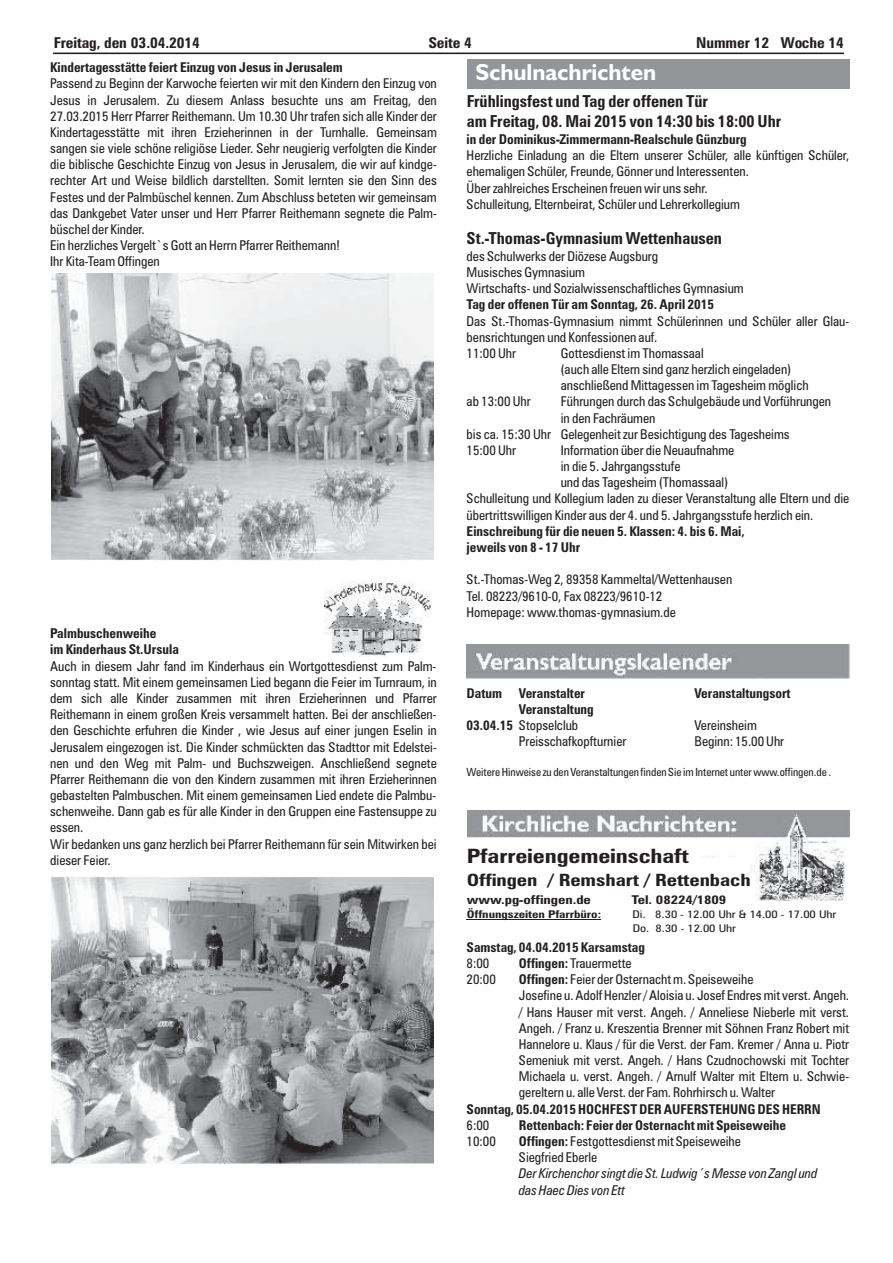
<style>
.page{position:relative;width:893px;height:1263px;background:#fff}
.page>*{position:absolute;margin:0;border:0;box-sizing:border-box;transform-origin:0 0}
.t1{font:700 24px "Humanist 521 BT";color:#fff}
.t2{font:700 23.25px "Humanist 521 BT";color:#fff}
.t3{font:700 condensed 19.8px "Zurich BT";letter-spacing:-.005em;color:#231f20;scale:1.24 1}
.t4{font:700 condensed 16.95px "Zurich BT";letter-spacing:-.005em;color:#231f20;scale:1.24 1}
.t5{font:700 condensed 16.5px "Zurich BT";color:#231f20}
.t6{font:700 condensed 15px "Zurich BT";letter-spacing:-.005em;color:#231f20;scale:1.04 1}
.t7{font:condensed 13.5px/16.2px "Zurich BT";color:#231f20}
.t8{font:700 condensed 13.5px/16.2px "Zurich BT";color:#231f20}
.t9{font:italic condensed 13.5px/16.2px "Zurich BT";color:#231f20}
.t10{font:700 condensed 12.15px "Zurich BT";letter-spacing:-.005em;color:#231f20;scale:1.24 1}
.t11{font:condensed 11.25px "Zurich BT";color:#231f20}
.t12{font:condensed 10.65px/14.2px "Zurich BT";color:#231f20;scale:1.24 1}
.t13{font:700 condensed 10.65px "Zurich BT";letter-spacing:-.005em;color:#231f20;scale:1.24 1}
.s1{font-weight:700}
</style>
<div class="page">
<hr style="left:53px;top:53px;width:791px;height:1px;background:#231f20">
<div style="left:467px;top:59px;width:382px;height:30px;background:#939598"></div>
<img style="left:51px;top:273px;width:383px;height:287px">
<img style="left:51px;top:876px;width:383px;height:287px">
<img style="left:324px;top:582px;width:108px;height:74px">
<img style="left:466px;top:645px;width:383px;height:34px">
<img style="left:467px;top:810px;width:383px;height:91px">
<div style="left:465px;top:858px;width:284px;height:64px;background:#fff"></div>
<hr style="left:467px;top:919px;width:134px;height:1px;background:#231f20">
<p class="t6" style="left:54px;top:37px;width:142px">Freitag, den 03.04.2014</p>
<p class="t6" style="left:428px;top:37px;width:43px">Seite 4</p>
<p class="t6" style="left:696px;top:37px;width:144px">Nummer 12 Woche 14</p>
<h1 class="t1" style="left:475px;top:64px;width:209px">Vereinsnachrichten</h1>
<p class="t8" style="left:50px;top:61px;width:294px">Kindertagesstätte feiert Einzug von Jesus in Jerusalem</p>
<p class="t7" style="left:50px;top:77px;width:388px">Passend zu Beginn der Karwoche feierten wir mit den Kindern den Einzug von<br>Jesus in Jerusalem. Zu diesem Anlass besuchte uns am Freitag, den</p>
<h2 class="t2" style="left:475px;top:64px;width:182px">Schulnachrichten</h2>
<p class="t5" style="left:467px;top:96px;width:243px">Frühlingsfest und Tag der offenen Tür</p>
<p class="t7" style="left:50px;top:109px;width:388px">27.03.2015 Herr Pfarrer Reithemann. Um 10.30 Uhr trafen sich alle Kinder der</p>
<p class="t5" style="left:467px;top:115px;width:316px">am Freitag, 08. Mai 2015 von 14:30 bis 18:00 Uhr</p>
<p class="t7" style="left:50px;top:125px;width:388px">Kindertagesstätte mit ihren Erzieherinnen in der Turnhalle. Gemeinsam</p>
<p class="t8" style="left:467px;top:132px;width:282px">in der Dominikus-Zimmermann-Realschule Günzburg</p>
<p class="t7" style="left:50px;top:141px;width:388px">sangen sie viele schöne religiöse Lieder. Sehr neugierig verfolgten die Kinder</p>
<p class="t7" style="left:467px;top:149px;width:384px">Herzliche Einladung an die Eltern unserer Schüler, alle künftigen Schüler,</p>
<p class="t7" style="left:50px;top:158px;width:388px">die biblische Geschichte Einzug von Jesus in Jerusalem, die wir auf kindge-</p>
<p class="t7" style="left:467px;top:165px;width:284px">ehemaligen Schüler, Freunde, Gönner und Interessenten.</p>
<p class="t7" style="left:50px;top:174px;width:388px">rechter Art und Weise bildlich darstellten. Somit lernten sie den Sinn des</p>
<p class="t7" style="left:467px;top:181px;width:243px">Über zahlreiches Erscheinen freuen wir uns sehr.</p>
<p class="t7" style="left:50px;top:190px;width:388px">Festes und der Palmbüschel kennen. Zum Abschluss beteten wir gemeinsam</p>
<p class="t7" style="left:467px;top:197px;width:275px">Schulleitung, Elternbeirat, Schüler und Lehrerkollegium</p>
<p class="t7" style="left:50px;top:206px;width:388px">das Dankgebet Vater unser und Herr Pfarrer Reithemann segnete die Palm&shy;büschel der Kinder.</p>
<p class="t5" style="left:467px;top:232px;width:257px">St.-Thomas-Gymnasium Wettenhausen</p>
<p class="t7" style="left:50px;top:238px;width:292px">Ein herzliches Vergelt`s Gott an Herrn Pfarrer Reithemann!</p>
<p class="t7" style="left:467px;top:249px;width:193px">des Schulwerks der Diözese Augsburg</p>
<p class="t7" style="left:50px;top:255px;width:111px">Ihr Kita-Team Offingen</p>
<p class="t7" style="left:467px;top:265px;width:279px">Musisches Gymnasium<br>Wirtschafts- und Sozialwissenschaftliches Gymnasium</p>
<p class="t8" style="left:467px;top:298px;width:249px">Tag der offenen Tür am Sonntag, 26. April 2015</p>
<p class="t7" style="left:467px;top:314px;width:384px">Das St.-Thomas-Gymnasium nimmt Schülerinnen und Schüler aller Glau&shy;bensrichtungen und Konfessionen auf.<br>11:00 Uhr</p>
<p class="t7" style="left:561px;top:346px;width:249px">Gottesdienst im Thomassaal<br>(auch alle Eltern sind ganz herzlich eingeladen) anschließend Mittagessen im Tagesheim möglich</p>
<p class="t7" style="left:467px;top:395px;width:66px">ab 13:00 Uhr</p>
<p class="t7" style="left:561px;top:395px;width:272px">Führungen durch das Schulgebäude und Vorführungen</p>
<p class="t7" style="left:561px;top:411px;width:96px">in den Fachräumen</p>
<p class="t7" style="left:467px;top:427px;width:324px">bis ca. 15:30 Uhr Gelegenheit zur Besichtigung des Tagesheims</p>
<p class="t7" style="left:467px;top:443px;width:51px">15:00 Uhr</p>
<p class="t7" style="left:561px;top:443px;width:175px">Information über die Neuaufnahme</p>
<p class="t7" style="left:561px;top:460px;width:121px">in die 5. Jahrgangsstufe</p>
<p class="t7" style="left:561px;top:476px;width:169px">und das Tagesheim (Thomassaal)</p>
<p class="t7" style="left:467px;top:492px;width:384px">Schulleitung und Kollegium laden zu dieser Veranstaltung alle Eltern und die</p>
<p class="t7" style="left:467px;top:508px;width:348px">übertrittswilligen Kinder aus der 4. und 5. Jahrgangsstufe herzlich ein.</p>
<p class="t8" style="left:467px;top:524px;width:280px">Einschreibung für die neuen 5. Klassen: 4. bis 6. Mai, jeweils von 8 - 17 Uhr</p>
<p class="t7" style="left:467px;top:573px;width:267px">St.-Thomas-Weg 2, 89358 Kammeltal/Wettenhausen<br>Tel. 08223/9610-0, Fax 08223/9610-12<br>Homepage: www.thomas-gymnasium.de</p>
<p class="t8" style="left:50px;top:627px;width:130px">Palmbuschenweihe<br>im Kinderhaus St.Ursula</p>
<p class="t7" style="left:50px;top:659px;width:388px">Auch in diesem Jahr fand im Kinderhaus ein Wortgottesdienst zum Palm&shy;sonntag statt. Mit einem gemeinsamen Lied begann die Feier im Turnraum, in</p>
<p class="t7" style="left:50px;top:691px;width:388px">dem sich alle Kinder zusammen mit ihren Erzieherinnen und Pfarrer</p>
<p class="t7" style="left:50px;top:708px;width:388px">Reithemann in einem großen Kreis versammelt hatten. Bei der anschließen-</p>
<p class="t7" style="left:50px;top:724px;width:388px">den Geschichte erfuhren die Kinder , wie Jesus auf einer jungen Eselin in</p>
<p class="t7" style="left:50px;top:740px;width:388px">Jerusalem eingezogen ist. Die Kinder schmückten das Stadttor mit Edelstei&shy;nen und den Weg mit Palm- und Buchszweigen. Anschließend segnete</p>
<p class="t7" style="left:50px;top:772px;width:388px">Pfarrer Reithemann die von den Kindern zusammen mit ihren Erzieherinnen gebastelten Palmbuschen. Mit einem gemeinsamen Lied endete die Palmbu&shy;schenweihe. Dann gab es für alle Kinder in den Gruppen eine Fastensuppe zu essen.<br>Wir bedanken uns ganz herzlich bei Pfarrer Reithemann für sein Mitwirken bei dieser Feier.</p>
<p class="t8" style="left:467px;top:686px;width:120px">Datum Veranstalter</p>
<p class="t8" style="left:694px;top:686px;width:98px">Veranstaltungsort</p>
<p class="t8" style="left:519px;top:702px;width:76px">Veranstaltung</p>
<p class="t7" style="left:467px;top:718px;width:113px"><span class="s1">03.04.15</span> Stopselclub</p>
<p class="t7" style="left:694px;top:718px;width:64px">Vereinsheim</p>
<p class="t7" style="left:519px;top:734px;width:109px">Preisschafkopfturnier</p>
<p class="t7" style="left:694px;top:734px;width:91px">Beginn: 15.00 Uhr</p>
<p class="t11" style="left:467px;top:768px;width:366px">Weitere Hinweise zu den Veranstaltungen finden Sie im Internet unter www.offingen.de .</p>
<h3 class="t3" style="left:467px;top:848px;width:181px">Pfarreiengemeinschaft</h3>
<p class="t4" style="left:467px;top:874px;width:230px">Offingen / Remshart / Rettenbach</p>
<p class="t10" style="left:467px;top:895px;width:102px">www.pg-offingen.de</p>
<p class="t10" style="left:632px;top:895px;width:78px">Tel. 08224/1809</p>
<p class="t12" style="left:633px;top:923px;width:15px">Do.</p>
<p class="t13" style="left:467px;top:911px;width:110px">Öffnungszeiten Pfarrbüro:</p>
<p class="t12" style="left:656px;top:908px;width:147px;text-indent:-23px">Di. 8.30 - 12.00 Uhr &amp; 14.00 - 17.00 Uhr<br>8.30 - 12.00 Uhr</p>
<p class="t8" style="left:466px;top:940px;width:180px">Samstag, 04.04.2015 Karsamstag</p>
<p class="t7" style="left:466px;top:956px;width:24px">8:00</p>
<p class="t7" style="left:519px;top:956px;width:114px"><span class="s1">Offingen:</span> Trauermette</p>
<p class="t7" style="left:466px;top:973px;width:31px">20:00</p>
<p class="t7" style="left:519px;top:973px;width:332px"><span class="s1">Offingen:</span> Feier der Osternacht m. Speiseweihe<br>Josefine u. Adolf Henzler / Aloisia u. Josef Endres mit verst. Angeh. / Hans Hauser mit verst. Angeh. / Anneliese Nieberle mit verst.<br>Angeh. / Franz u. Kreszentia Brenner mit Söhnen Franz Robert mit Hannelore u. Klaus / für die Verst. der Fam. Kremer / Anna u. Piotr Semeniuk mit verst. Angeh. / Hans Czudnochowski mit Tochter Michaela u. verst. Angeh. / Arnulf Walter mit Eltern u. Schwie&shy;gereltern u. alle Verst. der Fam. Rohrhirsch u. Walter</p>
<p class="t8" style="left:466px;top:1102px;width:356px">Sonntag, 05.04.2015 HOCHFEST DER AUFERSTEHUNG DES HERRN</p>
<p class="t7" style="left:466px;top:1118px;width:24px">6:00</p>
<p class="t8" style="left:519px;top:1118px;width:269px">Rettenbach: Feier der Osternacht mit Speiseweihe</p>
<p class="t7" style="left:466px;top:1134px;width:31px">10:00</p>
<p class="t7" style="left:519px;top:1134px;width:224px"><span class="s1">Offingen:</span> Festgottesdienst mit Speiseweihe<br>Siegfried Eberle</p>
<p class="t9" style="left:519px;top:1167px;width:300px">Der Kirchenchor singt die St. Ludwig´s Messe von Zangl und das Haec Dies von Ett</p>
</div>
